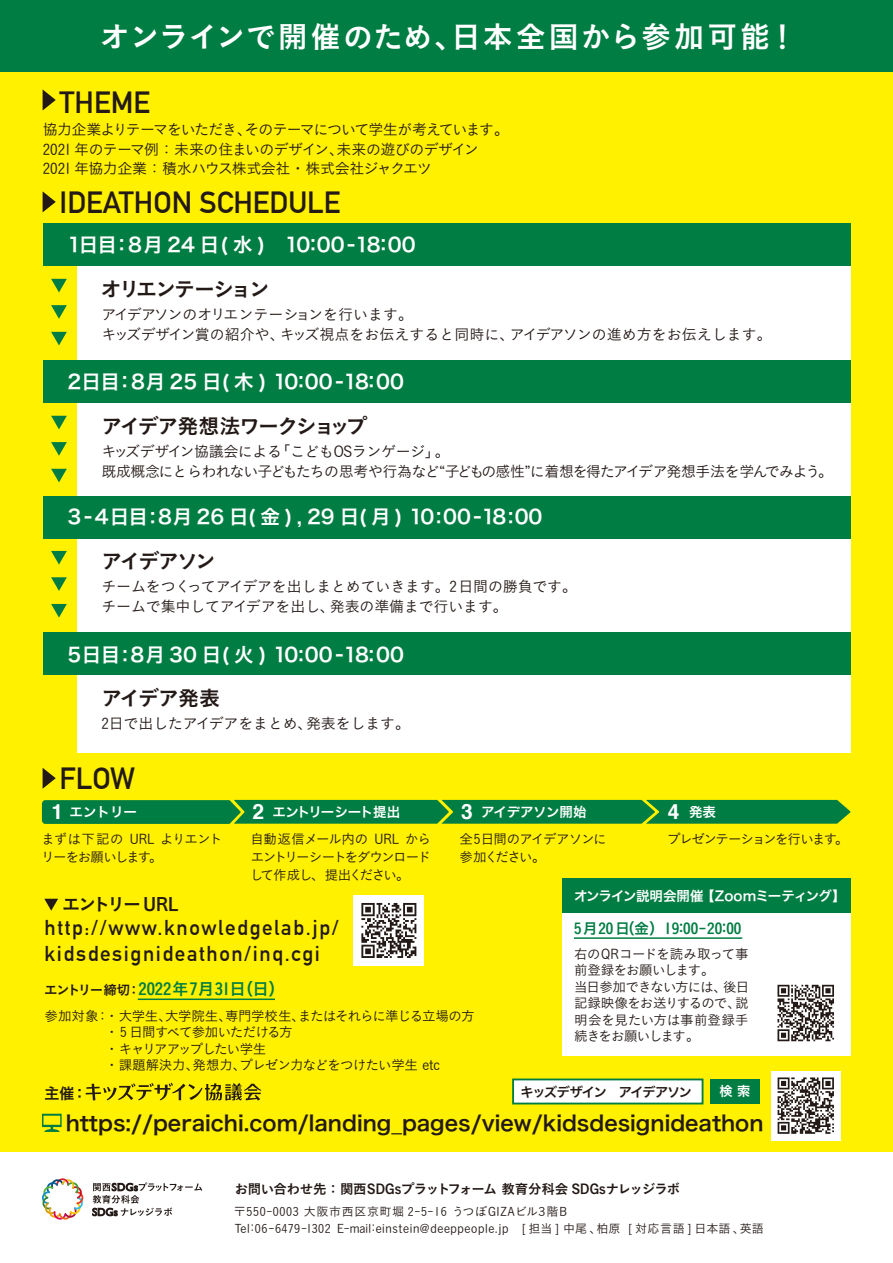
<style>
.page{position:relative;width:893px;height:1263px;background:#fff}
.page>*{position:absolute;margin:0;border:0;box-sizing:border-box;transform-origin:0 0}
.t1{font:700 30px "DIN Alternate";color:#231916}
.t2{font:30px "Koburina Go Std W6";letter-spacing:.055em;color:#fff}
.t3{font:21px "Hira Kaku Pro N W6";color:#231916}
.t4{font:700 21px/25.2px "DIN Alternate";letter-spacing:.075em;color:#231916}
.t5{font:21px "Koburina Go Std W6";letter-spacing:-.11em;color:#231916}
.t6{font:19.5px "Hira Kaku Pro N W6";color:#fff}
.t7{font:19.5px "Hira Kaku Pro N W6";letter-spacing:-.02em;color:#fff}
.t8{font:18px "Koburina Go Std W6";letter-spacing:-.1em;color:#231916}
.t9{font:16.5px "Koburina Go Std W6";color:#007d43}
.t10{font:15px/19.5px "Koburina Go Std W3";letter-spacing:-.03em;color:#231916}
.t11{font:15px/19.5px "Koburina Go Std W3";letter-spacing:-.055em;color:#231916}
.t12{font:15px/19.5px "Koburina Go Std W3";color:#231916}
.t13{font:15px "Koburina Go Std W6";color:#007d43}
.t14{font:15px "Hira Kaku Pro N W6";color:#231916}
.t15{font:13.5px/16.5px "Koburina Go Std W3";letter-spacing:-.065em;color:#231916}
.t16{font:13.5px "Koburina Go Std W6";letter-spacing:-.03em;color:#231916}
.t17{font:13.5px "Hira Kaku Pro N W6";letter-spacing:-.04em;color:#fff}
.t18{font:13.5px "Hira Kaku Pro W6";letter-spacing:-.02em;color:#fff}
.t19{font:13.5px/18px "Koburina Go Std W3";letter-spacing:-.085em;color:#231916}
.t20{font:13.5px "Koburina Go Std W3";letter-spacing:-.105em;color:#231916}
.t21{font:13.5px "Hira Kaku Pro W6";color:#fff}
.t22{font:13.2px "Hira Kaku Pro N W6";letter-spacing:-.09em;color:#231916}
.t23{font:13.2px "Hira Kaku Pro N W6";color:#fff}
.t24{font:12px "Koburina Go Std W3";letter-spacing:.05em;color:#231916}
.s1{font-family:"Helvetica";font-weight:700;font-size:21px}
.s2{font-size:13.5px;color:#231916}
</style>
<div class="page">
<div style="left:0;top:0;width:893px;height:1152px;background:#fff100"></div>
<svg style="left:42px;top:800px;width:808px;height:24px;background:#088040"></svg>
<div style="left:77px;top:266px;width:773px;height:95px;background:#fff"></div>
<div style="left:77px;top:402px;width:773px;height:95px;background:#fff"></div>
<div style="left:77px;top:537px;width:773px;height:95px;background:#fff"></div>
<div style="left:77px;top:671px;width:773px;height:82px;background:#fff"></div>
<div style="left:43px;top:224px;width:807px;height:42px;background:#007d43"></div>
<div style="left:0;top:0;width:893px;height:72px;background:#007d43"></div>
<div style="left:43px;top:361px;width:807px;height:42px;background:#007d43"></div>
<div style="left:43px;top:496px;width:807px;height:42px;background:#007d43"></div>
<div style="left:43px;top:632px;width:807px;height:43px;background:#007d43"></div>
<svg style="left:51px;top:279px;width:16px;height:13px"></svg>
<svg style="left:51px;top:305px;width:16px;height:14px"></svg>
<svg style="left:51px;top:332px;width:16px;height:13px"></svg>
<svg style="left:51px;top:416px;width:16px;height:13px"></svg>
<svg style="left:51px;top:442px;width:16px;height:14px"></svg>
<svg style="left:51px;top:469px;width:16px;height:13px"></svg>
<svg style="left:51px;top:551px;width:16px;height:14px"></svg>
<svg style="left:51px;top:577px;width:16px;height:14px"></svg>
<svg style="left:51px;top:604px;width:16px;height:14px"></svg>
<svg style="left:44px;top:899px;width:14px;height:12px"></svg>
<svg style="left:43px;top:191px;width:13px;height:21px"></svg>
<svg style="left:43px;top:90px;width:13px;height:20px"></svg>
<svg style="left:43px;top:768px;width:13px;height:21px"></svg>
<svg style="left:42px;top:1114px;width:20px;height:18px"></svg>
<div style="left:512px;top:1078px;width:191px;height:26px;background:#fff;border:2px solid #007d43"></div>
<div style="left:710px;top:1079px;width:49px;height:24px;background:#007d43"></div>
<hr style="left:138px;top:998px;width:137px;height:2px;background:#007d43">
<div style="left:562px;top:891px;width:288px;height:164px;background:#fff"></div>
<div style="left:562px;top:878px;width:288px;height:34px;background:#007d43"></div>
<svg style="left:86px;top:1083px;width:175px;height:17px"></svg>
<svg style="left:92px;top:1182px;width:110px;height:34px"></svg>
<svg style="left:42px;top:1178px;width:42px;height:41px"></svg>
<div style="left:354px;top:895px;width:70px;height:70px;background:#fff"></div>
<svg style="left:361px;top:903px;width:55px;height:55px"></svg>
<hr style="left:574px;top:937px;width:168px;height:2px;background:#007d43">
<svg style="left:777px;top:985px;width:57px;height:56px"></svg>
<div style="left:771px;top:1071px;width:70px;height:70px;background:#fff"></div>
<svg style="left:778px;top:1077px;width:56px;height:57px"></svg>
<h1 class="t2" style="left:100px;top:14px;width:699px">オンラインで開催のため、日本全国から参加可能！</h1>
<h1 class="t1" style="left:60px;top:79px;width:92px">THEME</h1>
<p class="t11" style="left:43px;top:120px;width:468px">協力企業よりテーマをいただき、そのテーマについて学生が考えています。<br>2021 年のテーマ例：未来の住まいのデザイン、未来の遊びのデザイン<br>2021 年協力企業：積水ハウス株式会社・株式会社ジャクエツ</p>
<h1 class="t1" style="left:60px;top:179px;width:283px">IDEATHON SCHEDULE</h1>
<h3 class="t7" style="left:67px;top:227px;width:350px">1日目: 8月 24 日( 水 )　10:00-18:00</h3>
<h2 class="t5" style="left:101px;top:273px;width:170px">オリエンテーション</h2>
<p class="t12" style="left:101px;top:305px;width:672px">アイデアソンのオリエンテーションを行います。<br>キッズデザイン賞の紹介や、キッズ視点をお伝えすると同時に、アイデアソンの進め方をお伝えします。</p>
<h3 class="t6" style="left:67px;top:364px;width:338px">2日目: 8月 25 日( 木 ) 10:00-18:00</h3>
<h2 class="t5" style="left:101px;top:410px;width:267px">アイデア発想法ワークショップ</h2>
<p class="t10" style="left:101px;top:442px;width:733px">キッズデザイン協議会による「こどもOSランゲージ」。<br>既成概念にとらわれない子どもたちの思考や行為など“子どもの感性”に着想を得たアイデア発想手法を学んでみよう。</p>
<h3 class="t6" style="left:67px;top:499px;width:476px">3-4日目:8月26 日(金 ), 29 日( 月) 10:00-18:00</h3>
<h2 class="t5" style="left:101px;top:545px;width:116px">アイデアソン</h2>
<p class="t10" style="left:101px;top:577px;width:477px">チームをつくってアイデアを出しまとめていきます。2日間の勝負です。チームで集中してアイデアを出し、発表の準備まで行います。</p>
<h3 class="t6" style="left:67px;top:637px;width:338px">5日目:8月 30 日( 火 ) 10:00-18:00</h3>
<h2 class="t5" style="left:101px;top:682px;width:120px">アイデア発表</h2>
<p class="t10" style="left:101px;top:713px;width:310px">2日で出したアイデアをまとめ、発表をします。</p>
<h1 class="t1" style="left:60px;top:755px;width:77px">FLOW</h1>
<p class="t21" style="left:52px;top:800px;width:87px"><span class="s1">1</span> エントリー</p>
<p class="t18" style="left:253px;top:800px;width:149px"><span class="s1">2</span> エントリーシート提出</p>
<p class="t18" style="left:461px;top:800px;width:127px"><span class="s1">3</span> アイデアソン開始</p>
<p class="t21" style="left:668px;top:800px;width:50px"><span class="s1">4</span> 発表</p>
<p class="t15" style="left:41px;top:830px;width:183px;line-height:18px">まずは下記の URL よりエントリーをお願いします。</p>
<p class="t15" style="left:250px;top:830px;width:183px;line-height:18px;text-align:justify">自動返信メール内の URL からエントリーシートをダウンロードして作成し、提出ください。</p>
<p class="t19" style="left:460px;top:830px;width:148px">全5日間のアイデアソンに参加ください。</p>
<p class="t20" style="left:667px;top:829px;width:183px">プレゼンテーションを行います。</p>
<h3 class="t8" style="left:62px;top:891px;width:118px">エントリー URL</h3>
<h2 class="t4" style="left:44px;top:914px;width:296px">http://www.knowledgelab.jp/ kidsdesignideathon/inq.cgi</h2>
<p class="t9" style="left:44px;top:976px;width:242px"><span class="s2">エントリー締切：</span>2022年7月31日（日）</p>
<p class="t15" style="left:105px;top:1007px;width:371px;text-indent:-61px">参加対象：・大学生、大学院生、専門学校生、またはそれらに準じる立場の方・ 5 日間すべて参加いただける方<br>・キャリアアップしたい学生<br>・課題解決力、発想力、プレゼン力などをつけたい学生 etc</p>
<p class="t14" style="left:44px;top:1079px;width:44px">主催：</p>
<p class="t17" style="left:574px;top:883px;width:273px">オンライン説明会開催【Zoomミーティング】</p>
<p class="t13" style="left:574px;top:916px;width:169px">5月20日（金）19:00-20:00</p>
<p class="t15" style="left:574px;top:945px;width:177px">右のQRコードを読み取って事前登録をお願いします。<br>当日参加できない方には、後日記録映像をお送りするので、説明会を見たい方は事前登録手続きをお願いします。</p>
<p class="t22" style="left:521px;top:1079px;width:173px">キッズデザイン アイデアソン</p>
<p class="t23" style="left:719px;top:1079px;width:32px">検 索</p>
<h2 class="t3" style="left:66px;top:1104px;width:699px">https://peraichi.com/landing_pages/view/kidsdesignideathon</h2>
<p class="t16" style="left:235px;top:1179px;width:447px">お問い合わせ先：関西SDGsプラットフォーム 教育分科会 SDGsナレッジラボ</p>
<p class="t24" style="left:234px;top:1202px;width:347px">〒550-0003 大阪市西区京町堀 2-5-16 うつぼGIZAビル３階B　</p>
<p class="t24" style="left:235px;top:1219px;width:531px">Tel:06-6479-1302 E-mail:einstein@deeppeople.jp　[ 担当 ] 中尾、柏原 [ 対応言語 ] 日本語、英語</p>
</div>
